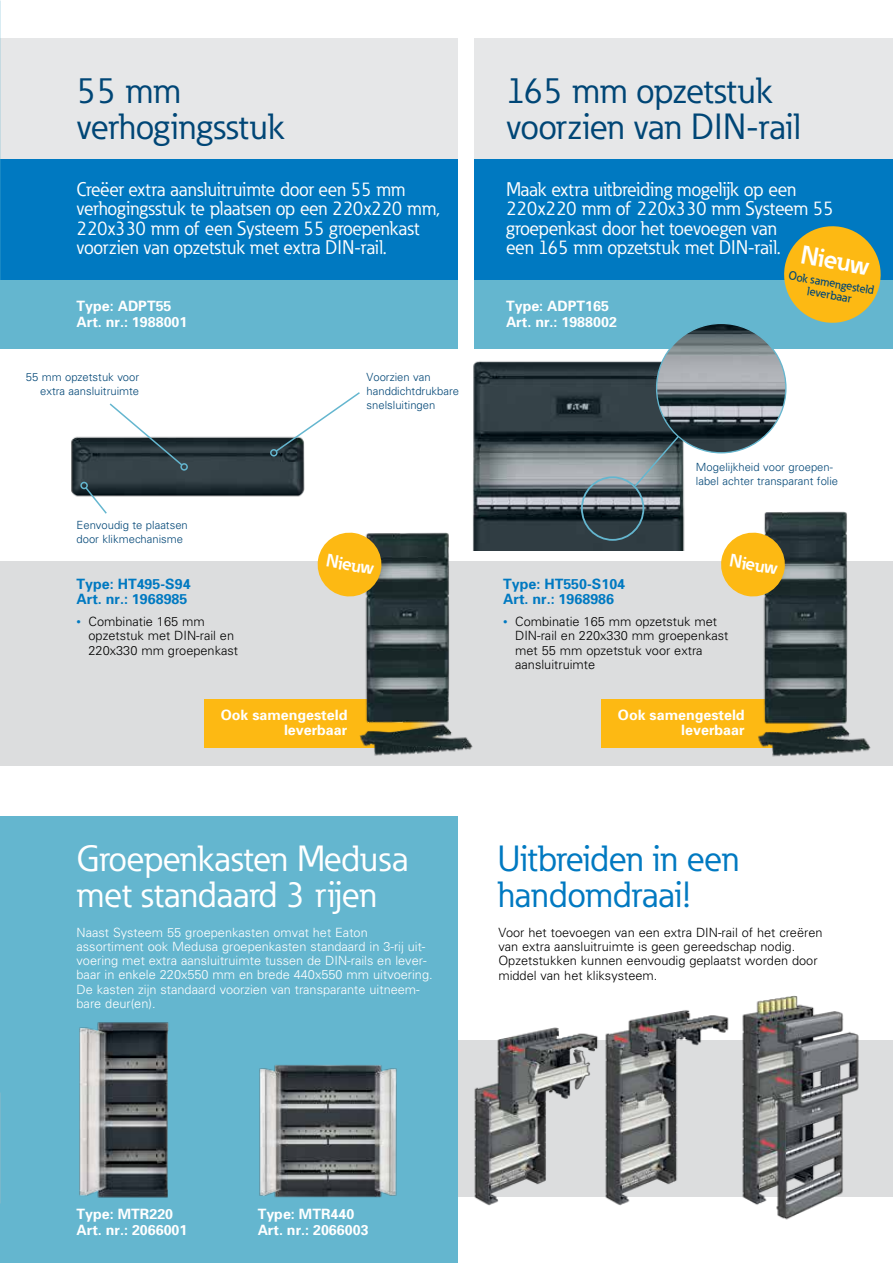
<style>
.page{position:relative;width:893px;height:1263px;background:#fff}
.page>*{position:absolute;margin:0;border:0;box-sizing:border-box;transform-origin:0 0}
.t1{font:36px/36px "Eaton";color:#004676}
.t2{font:36px/36px "Eaton";color:#fff}
.t3{font:36px/36px "Eaton";color:#0079c1}
.t4{font:700 25.65px "Eaton";color:#fff}
.t5{font:19.5px/19.5px "Eaton";color:#fff}
.t6{font:700 18px "Eaton";color:#fff}
.t7{font:700 14.25px/15.8px "Univers";color:#fff}
.t8{font:700 14.25px/15.8px "Univers";color:#0079c1}
.t9{font:300 12.75px/14.2px "Univers";color:#000}
.t10{font:300 12.75px/14.2px "Univers";color:#fff}
.t11{font:500 12px/12px "Eaton";color:#004676;text-align:center}
.t12{font:300 11.25px/14.2px "Univers";color:#004676}
.s1{font-size:9px;color:#0079c1}
</style>
<div class="page">
<div style="left:453px;top:1040px;width:440px;height:157px;background:#dcddde"></div>
<div style="left:0;top:38px;width:457px;height:121px;background:#e6e7e8"></div>
<div style="left:474px;top:38px;width:419px;height:121px;background:#e6e7e8"></div>
<div style="left:0;top:561px;width:893px;height:204px;background:#dcddde"></div>
<div style="left:0;top:159px;width:457px;height:122px;background:#0079c1"></div>
<div style="left:474px;top:159px;width:419px;height:122px;background:#0079c1"></div>
<img style="left:457px;top:328px;width:228px;height:223px">
<img style="left:71px;top:436px;width:234px;height:61px">
<svg style="left:274px;top:392px;width:86px;height:61px"></svg>
<div style="left:270px;top:449px;width:8px;height:7px;border:2px solid #64b6cf;border-radius:50%"></div>
<svg style="left:108px;top:403px;width:76px;height:64px"></svg>
<div style="left:180px;top:463px;width:8px;height:8px;border:2px solid #64b6cf;border-radius:50%"></div>
<svg style="left:633px;top:386px;width:89px;height:102px"></svg>
<svg style="left:84px;top:486px;width:24px;height:28px"></svg>
<div style="left:80px;top:482px;width:8px;height:7px;border:2px solid #64b6cf;border-radius:50%"></div>
<div style="left:581px;top:476px;width:63px;height:65px;border:2px solid #64b6cf;border-radius:50%"></div>
<div style="left:601px;top:699px;width:199px;height:49px;background:#fdb913"></div>
<div style="left:204px;top:699px;width:199px;height:49px;background:#fdb913"></div>
<img style="left:359px;top:530px;width:115px;height:226px">
<img style="left:758px;top:511px;width:113px;height:246px">
<div style="left:0;top:281px;width:457px;height:68px;background:#64b6cf"></div>
<div style="left:474px;top:281px;width:419px;height:68px;background:#64b6cf"></div>
<img style="left:657px;top:323px;width:129px;height:130px;border-radius:65px">
<svg style="left:317px;top:530px;width:67px;height:69px"></svg>
<svg style="left:721px;top:530px;width:66px;height:69px"></svg>
<div style="left:0;top:816px;width:457px;height:447px;background:#64b6cf"></div>
<img style="left:79px;top:1022px;width:90px;height:176px">
<img style="left:259px;top:1065px;width:138px;height:133px">
<svg style="left:780px;top:226px;width:104px;height:97px"></svg>
<img style="left:474px;top:1027px;width:124px;height:179px">
<img style="left:605px;top:1010px;width:124px;height:196px">
<img style="left:742px;top:995px;width:117px;height:225px">
<img style="left:0;top:1093px;width:1px;height:110px">
<h1 class="t1" style="left:77px;top:73px;width:209px">55 mm verhogingsstuk</h1>
<h1 class="t1" style="left:506px;top:73px;width:296px">165 mm opzetstuk voorzien van DIN-rail</h1>
<h3 class="t5" style="left:77px;top:180px;width:365px">Creëer extra aansluitruimte door een 55 mm verhogingsstuk te plaatsen op een 220x220 mm, 220x330 mm of een Systeem 55 groepenkast voorzien van opzetstuk met extra DIN-rail.</h3>
<h3 class="t5" style="left:506px;top:180px;width:329px">Maak extra uitbreiding mogelijk op een 220x220 mm of 220x330 mm Systeem 55 groepenkast door het toevoegen van<br>een 165 mm opzetstuk met DIN-rail.</h3>
<h2 class="t4" style="left:804px;top:238px;width:71px;rotate:10deg">Nieuw</h2>
<p class="t11" style="left:790px;top:269px;width:88px;rotate:10deg">Ook samengesteld leverbaar</p>
<p class="t7" style="left:77px;top:297px;width:112px">Type: ADPT55<br>Art. nr.: 1988001</p>
<p class="t7" style="left:506px;top:297px;width:112px">Type: ADPT165<br>Art. nr.: 1988002</p>
<p class="t12" style="left:26px;top:369px;width:115px;text-align:right">55 mm opzetstuk voor extra aansluitruimte</p>
<p class="t12" style="left:77px;top:517px;width:113px">Eenvoudig te plaatsen door klikmechanisme</p>
<p class="t8" style="left:77px;top:575px;width:116px">Type: HT495-S94<br>Art. nr.: 1968985</p>
<p class="t9" style="left:89px;top:614px;width:151px;text-indent:-12px"><span class="s1">•</span> Combinatie 165 mm opzetstuk met DIN-rail en<br>220x330 mm groepenkast</p>
<p class="t12" style="left:367px;top:369px;width:94px">Voorzien van handdichtdrukbare snelsluitingen</p>
<p class="t12" style="left:696px;top:459px;width:144px">Mogelijkheid voor groepen&shy;label achter transparant folie</p>
<h3 class="t6" style="left:329px;top:549px;width:50px;rotate:10deg">Nieuw</h3>
<h3 class="t6" style="left:732px;top:549px;width:50px;rotate:10deg">Nieuw</h3>
<p class="t8" style="left:503px;top:575px;width:123px">Type: HT550-S104<br>Art. nr.: 1968986</p>
<p class="t9" style="left:515px;top:614px;width:215px;text-indent:-12px"><span class="s1">•</span> Combinatie 165 mm opzetstuk met<br>DIN-rail en 220x330 mm groepenkast met 55 mm opzetstuk voor extra aansluitruimte</p>
<p class="t7" style="left:221px;top:706px;width:128px;text-align:right">Ook samengesteld leverbaar</p>
<p class="t7" style="left:618px;top:706px;width:128px;text-align:right">Ook samengesteld leverbaar</p>
<h1 class="t2" style="left:77px;top:841px;width:333px">Groepenkasten Medusa met standaard 3 rijen</h1>
<h1 class="t3" style="left:497px;top:841px;width:243px">Uitbreiden in een handomdraai!</h1>
<p class="t10" style="left:77px;top:924px;width:358px">Naast Systeem 55 groepenkasten omvat het Eaton assortiment ook Medusa groepenkasten standaard in 3-rij uit&shy;voering met extra aansluitruimte tussen de DIN-rails en lever&shy;baar in enkele 220x550 mm en brede 440x550 mm uitvoering.<br>De kasten zijn standaard voorzien van transparante uitneem&shy;bare deur(en).</p>
<p class="t9" style="left:498px;top:925px;width:326px">Voor het toevoegen van een extra DIN-rail of het creëren van extra aansluitruimte is geen gereedschap nodig.<br>Opzetstukken kunnen eenvoudig geplaatst worden door middel van het kliksysteem.</p>
<p class="t7" style="left:77px;top:1206px;width:112px">Type: MTR220<br>Art. nr.: 2066001</p>
<p class="t7" style="left:258px;top:1206px;width:112px">Type: MTR440<br>Art. nr.: 2066003</p>
</div>
